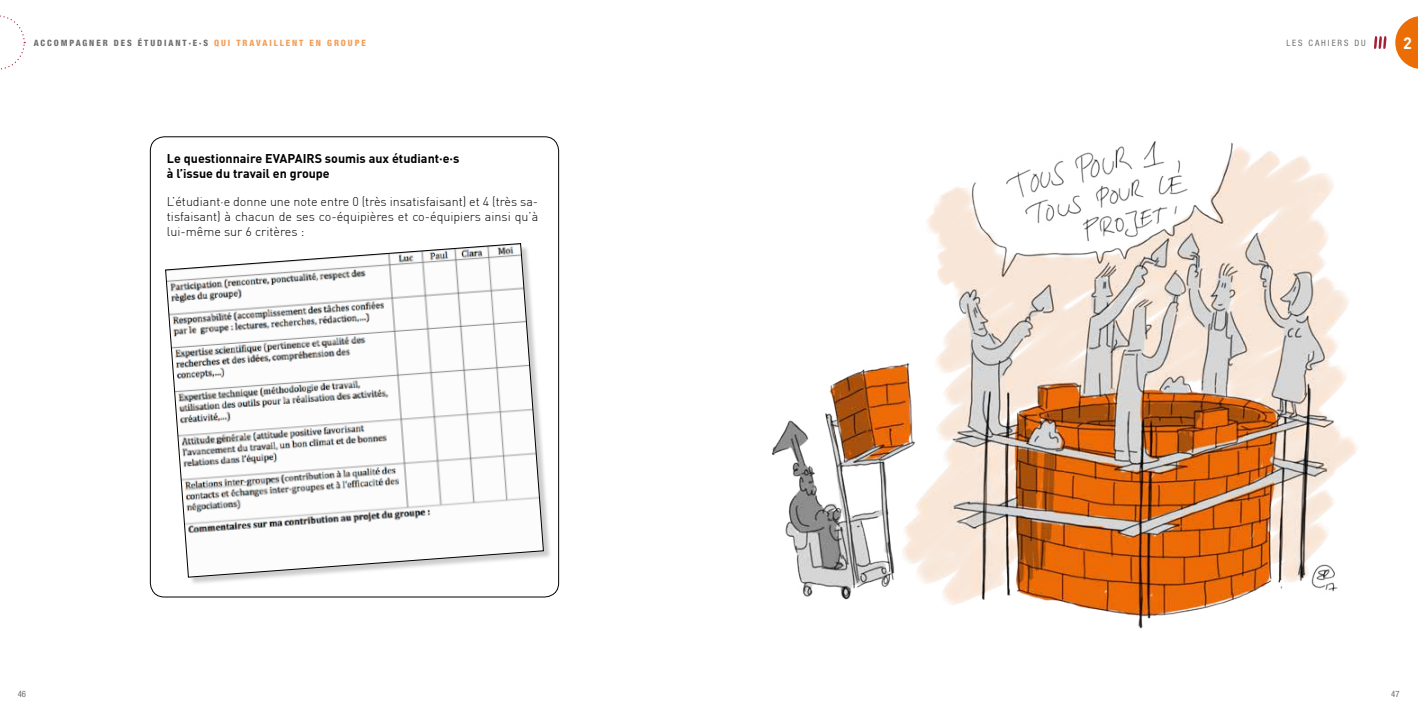
<style>
.page{position:relative;width:1418px;height:709px;background:#fff}
.page>*{position:absolute;margin:0;border:0;box-sizing:border-box;transform-origin:0 0}
.t1{font:700 16.25px "DIN Pro";color:#fff}
.t2{font:300 12.5px/15px "DIN Pro";color:#000;text-align:justify}
.t3{font:700 12.5px/15px "DIN Pro";color:#000}
.t4{font:800 condensed 8.75px "Helvetica Neue LT Pro";letter-spacing:.22em;color:#706f6f}
.t5{font:condensed 8.75px "Helvetica Neue LT Pro";letter-spacing:.22em;color:#706f6f}
.s1{color:#f59d56}
</style>
<div class="page">
<svg style="left:1374px;top:36px;width:12px;height:13px"></svg>
<svg style="left:1395px;top:16px;width:22px;height:53px"></svg>
<svg style="left:0;top:15px;width:25px;height:55px"></svg>
<img style="left:772px;top:141px;width:586px;height:488px">
<div style="left:166px;top:244px;width:386px;height:342px;background:#000;opacity:.2"></div>
<svg style="left:165px;top:243px;width:379px;height:335px"></svg>
<p class="t4" style="left:34px;top:37px;width:334px">ACCOMPAGNER DES ÉTUDIANT·E·S <span class="s1">QUI TRAVAILLENT EN GROUPE</span></p>
<p class="t5" style="left:1286px;top:37px;width:81px">LES CAHIERS DU</p>
<h1 class="t1" style="left:1402px;top:32px;width:10px">2</h1>
<p class="t3" style="left:167px;top:151px;width:294px">Le questionnaire EVAPAIRS soumis aux étudiant·e·s à l’issue du travail en groupe</p>
<p class="t2" style="left:167px;top:193px;width:373px">L’étudiant·e donne une note entre 0 (très insatisfaisant) et 4 (très sa&shy;tisfaisant) à chacun de ses co-équipières et co-équipiers ainsi qu’à lui-même sur 6 critères :</p>
<p class="t5" style="left:18px;top:688px;width:10px">46</p>
<p class="t5" style="left:1391px;top:688px;width:10px">47</p>
</div>
